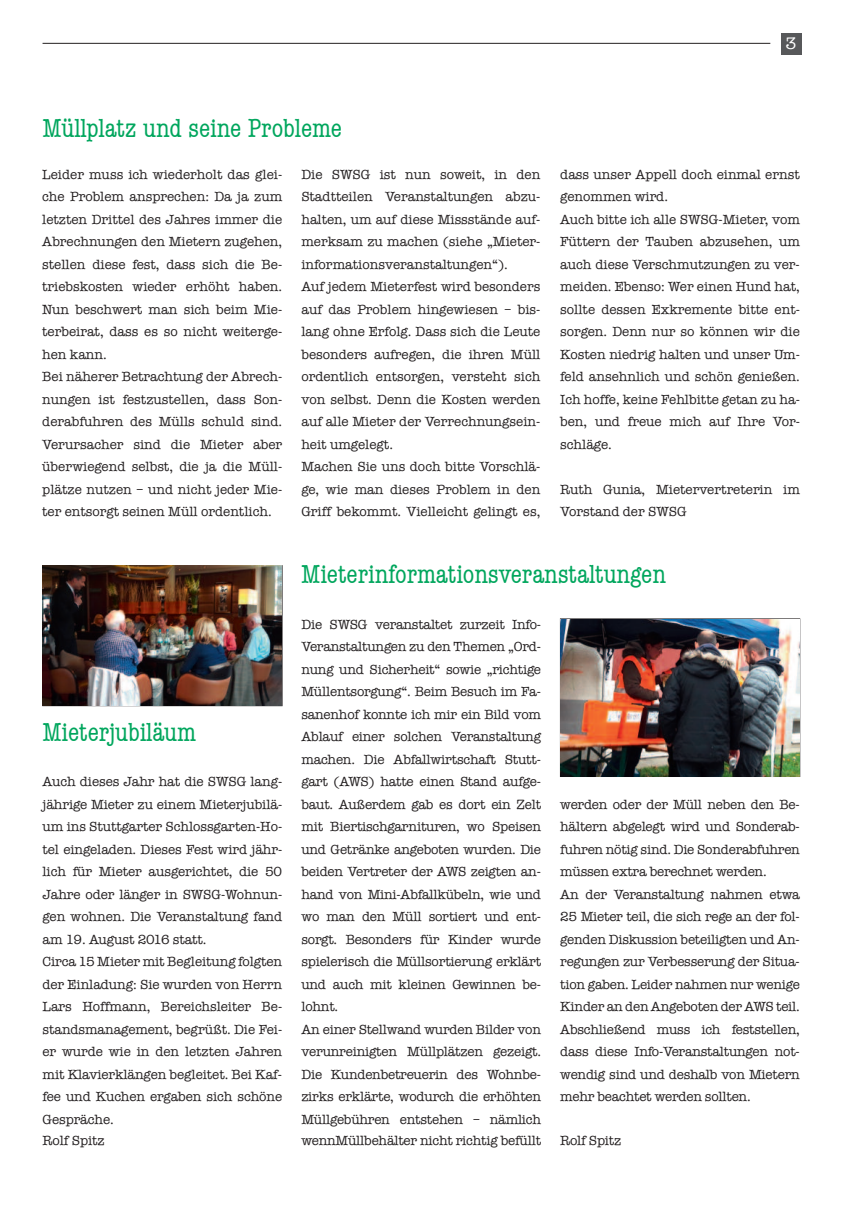
<style>
.page{position:relative;width:851px;height:1212px;background:#fff}
.page>*{position:absolute;margin:0;border:0;box-sizing:border-box;transform-origin:0 0}
.t1{font:condensed 27px "American Typewriter";letter-spacing:-.005em;color:#00a65d}
.t2{font:17.1px "American Typewriter";color:#fff}
.t3{font:13.5px/22.5px "American Typewriter";letter-spacing:-.005em;color:#231f20}
</style>
<div class="page">
<div style="left:780px;top:33px;width:21px;height:22px;background:#57585a"></div>
<hr style="left:43px;top:43px;width:727px;height:1px;background:#231f20">
<img style="left:43px;top:566px;width:239px;height:139px">
<img style="left:560px;top:619px;width:239px;height:157px">
<p class="t2" style="left:785px;top:34px;width:12px">3</p>
<h1 class="t1" style="left:42px;top:113px;width:301px">Müllplatz und seine Probleme</h1>
<p class="t3" style="left:42px;top:163px;width:241px">Leider muss ich wiederholt das glei&shy;che Problem ansprechen: Da ja zum letzten Drittel des Jahres immer die abrechnungen den Mietern zugehen, stellen diese fest, dass sich die Be&shy;triebskosten wieder erhöht haben.<br>Nun beschwert man sich beim Mie&shy;terbeirat, dass es so nicht weiterge&shy;hen kann.<br>Bei näherer Betrachtung der abrech&shy;nungen ist festzustellen, dass Son&shy;derabfuhren des Mülls schuld sind.<br>Verursacher sind die Mieter aber überwiegend selbst, die ja die Müll&shy;plätze nutzen – und nicht jeder Mie&shy;ter entsorgt seinen Müll ordentlich.</p>
<p class="t3" style="left:301px;top:163px;width:240px">Die SWSG ist nun soweit, in den Stadtteilen Veranstaltungen abzu&shy;halten, um auf diese Missstände auf&shy;merksam zu machen (siehe „Mieter&shy;informationsveranstaltungen“).<br>auf jedem Mieterfest wird besonders auf das Problem hingewiesen – bis&shy;lang ohne Erfolg. Dass sich die Leute besonders aufregen, die ihren Müll ordentlich entsorgen, versteht sich von selbst. Denn die Kosten werden auf alle Mieter der Verrechnungsein&shy;heit umgelegt.<br>Machen Sie uns doch bitte Vorschlä&shy;ge, wie man dieses Problem in den Griff bekommt. Vielleicht gelingt es,</p>
<p class="t3" style="left:560px;top:163px;width:241px">dass unser appell doch einmal ernst genommen wird.<br>auch bitte ich alle SWSG-Mieter, vom<br>Füttern der Tauben abzusehen, um auch diese Verschmutzungen zu ver&shy;meiden. Ebenso: Wer einen Hund hat, sollte dessen Exkremente bitte ent&shy;sorgen. Denn nur so können wir die<br>Kosten niedrig halten und unser Um&shy;feld ansehnlich und schön genießen.<br>Ich hoffe, keine Fehlbitte getan zu ha&shy;ben, und freue mich auf Ihre Vor&shy;schläge.</p>
<p class="t3" style="left:560px;top:478px;width:241px">Ruth Gunia, Mietervertreterin im<br>Vorstand der SWSG</p>
<h1 class="t1" style="left:42px;top:717px;width:155px">Mieterjubiläum</h1>
<p class="t3" style="left:43px;top:771px;width:241px">auch dieses Jahr hat die SWSG lang&shy;jährige Mieter zu einem Mieterjubilä&shy;um ins Stuttgarter Schlossgarten-Ho&shy;tel eingeladen. Dieses Fest wird jähr&shy;lich für Mieter ausgerichtet, die 50<br>Jahre oder länger in SWSG-Wohnun&shy;gen wohnen. Die Veranstaltung fand am 19. august 2016 statt.<br>Circa 15 Mieter mit Begleitung folgten der Einladung: Sie wurden von Herrn<br>Lars Hoffmann, Bereichsleiter Be&shy;standsmanagement, begrüßt. Die Fei&shy;er wurde wie in den letzten Jahren mit Klavierklängen begleitet. Bei Kaf&shy;fee und Kuchen ergaben sich schöne<br>Gespräche.<br>Rolf Spitz</p>
<h1 class="t1" style="left:301px;top:559px;width:366px">Mieterinformationsveranstaltungen</h1>
<p class="t3" style="left:301px;top:613px;width:241px">Die SWSG veranstaltet zurzeit Info-Veranstaltungen zu den Themen „Ord&shy;nung und Sicherheit“ sowie „richtige Müllentsorgung“. Beim Besuch im Fa&shy;sanenhof konnte ich mir ein Bild vom ablauf einer solchen Veranstaltung machen. Die abfallwirtschaft Stutt&shy;gart (aWS) hatte einen Stand aufge&shy;baut. außerdem gab es dort ein Zelt mit Biertischgarnituren, wo Speisen und Getränke angeboten wurden. Die beiden Vertreter der aWS zeigten an&shy;hand von Mini-abfallkübeln, wie und wo man den Müll sortiert und ent&shy;sorgt. Besonders für Kinder wurde spielerisch die Müllsortierung erklärt und auch mit kleinen Gewinnen be&shy;lohnt.<br>an einer Stellwand wurden Bilder von verunreinigten Müllplätzen gezeigt.<br>Die Kundenbetreuerin des Wohnbe&shy;zirks erklärte, wodurch die erhöhten Müllgebühren entstehen – nämlich wennMüllbehälter nicht richtig befüllt</p>
<p class="t3" style="left:560px;top:793px;width:241px">werden oder der Müll neben den Be&shy;hältern abgelegt wird und Sonderab&shy;fuhren nötig sind. Die Sonderabfuhren müssen extra berechnet werden.<br>an der Veranstaltung nahmen etwa 25 Mieter teil, die sich rege an der fol&shy;genden Diskussion beteiligten und an&shy;regungen zur Verbesserung der Situa&shy;tion gaben. Leider nahmen nur wenige Kinder an den angeboten der aWS teil. abschließend muss ich feststellen, dass diese Info-Veranstaltungen not&shy;wendig sind und deshalb von Mietern mehr beachtet werden sollten.</p>
<p class="t3" style="left:560px;top:1130px;width:62px">Rolf Spitz</p>
</div>
